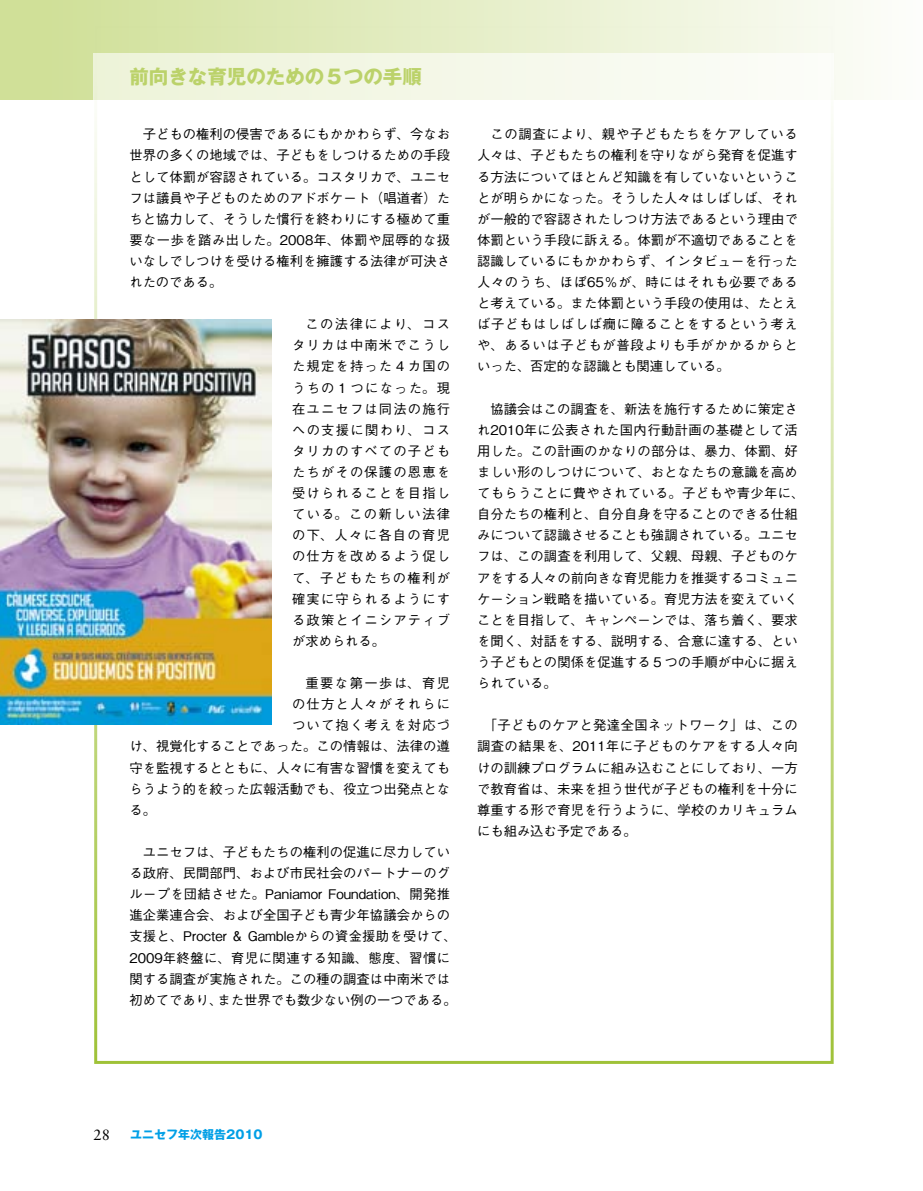
<style>
.page{position:relative;width:923px;height:1191px;background:#fff}
.page>*{position:absolute;margin:0;border:0;box-sizing:border-box;transform-origin:0 0}
.t1{font:700 19.5px "Gothic MB101 Pro";color:#bbd26a}
.t2{font:14.85px "Sabon";color:#000}
.t3{font:500 13.35px/21.1px "Gothic BBB Pro";letter-spacing:.005em;color:#000;text-align:justify}
.t4{font:500 13.35px "Gothic BBB Pro";letter-spacing:.09em;color:#000}
.t5{font:500 13.35px "Gothic BBB Pro";letter-spacing:.11em;color:#000}
.t6{font:700 12px "Gothic MB101 Pro";color:#009fe6}
</style>
<div class="page">
<div style="left:0;top:0;width:923px;height:100px;background:linear-gradient(to right,#cede93,#fdfdfb)"></div>
<div style="left:94px;top:53px;width:739px;height:47px;background:linear-gradient(to right,#edf3d8,#fcfdf9)"></div>
<img style="left:0;top:319px;width:272px;height:406px">
<h1 class="t1" style="left:129px;top:60px;width:294px">前向きな育児のための５つの手順</h1>
<p class="t3" style="left:129px;top:122px;width:322px;text-indent:13px">子どもの権利の侵害であるにもかかわらず、今なお世界の多くの地域では、子どもをしつけるための手段として体罰が容認されている。コスタリカで、ユニセフは議員や子どものためのアドボケート（唱道者）たちと協力して、そうした慣行を終わりにする極めて重要な一歩を踏み出した。2008年、体罰や屈辱的な扱いなしでしつけを受ける権利を擁護する法律が可決されたのである。</p>
<p class="t3" style="left:292px;top:312px;width:159px;text-indent:13px">この法律により、コスタリカは中南米でこうした規定を持った４カ国のうちの１つになった。現在ユニセフは同法の施行への支援に関わり、コスタリカのすべての子どもたちがその保護の恩恵を受けられることを目指している。この新しい法律の下、人々に各自の育児の仕方を改めるよう促して、子どもたちの権利が確実に守られるようにする政策とイニシアティブが求められる。</p>
<p class="t5" style="left:305px;top:672px;width:146px">重要な第一歩は、育児</p>
<p class="t4" style="left:292px;top:693px;width:159px">の仕方と人々がそれらに</p>
<p class="t4" style="left:292px;top:714px;width:159px">ついて抱く考えを対応づ</p>
<p class="t3" style="left:129px;top:734px;width:322px">け、視覚化することであった。この情報は、法律の遵</p>
<p class="t3" style="left:129px;top:755px;width:322px">守を監視するとともに、人々に有害な習慣を変えても</p>
<p class="t3" style="left:129px;top:776px;width:322px">らうよう的を絞った広報活動でも、役立つ出発点とな</p>
<p class="t3" style="left:129px;top:797px;width:28px">る。</p>
<p class="t3" style="left:129px;top:839px;width:329px;text-align:center">ユニセフは、子どもたちの権利の促進に尽力してい<br>る政府、民間部門、および市民社会のパートナーのグループを団結させた。Paniamor Foundation、開発推進企業連合会、および全国子ども青少年協議会からの支援と、Procter &amp; Gambleからの資金援助を受けて、<br>2009年終盤に、育児に関連する知識、態度、習慣に関する調査が実施された。この種の調査は中南米では初めてであり、また世界でも数少ない例の一つである。</p>
<p class="t3" style="left:477px;top:122px;width:322px;text-indent:13px">この調査により、親や子どもたちをケアしている人々は、子どもたちの権利を守りながら発育を促進する方法についてほとんど知識を有していないということが明らかになった。そうした人々はしばしば、それが一般的で容認されたしつけ方法であるという理由で体罰という手段に訴える。体罰が不適切であることを認識しているにもかかわらず、インタビューを行った人々のうち、ほぼ65％が、時にはそれも必要であると考えている。また体罰という手段の使用は、たとえば子どもはしばしば癇に障ることをするという考えや、あるいは子どもが普段よりも手がかかるからといった、否定的な認識とも関連している。</p>
<p class="t3" style="left:477px;top:396px;width:329px;text-align:left;text-indent:13px">協議会はこの調査を、新法を施行するために策定され2010年に公表された国内行動計画の基礎として活用した。この計画のかなりの部分は、暴力、体罰、好ましい形のしつけについて、おとなたちの意識を高めてもらうことに費やされている。子どもや青少年に、自分たちの権利と、自分自身を守ることのできる仕組みについて認識させることも強調されている。ユニセフは、この調査を利用して、父親、母親、子どものケアをする人々の前向きな育児能力を推奨するコミュニケーション戦略を描いている。育児方法を変えていくことを目指して、キャンペーンでは、落ち着く、要求を聞く、対話をする、説明する、合意に達する、という子どもとの関係を促進する５つの手順が中心に据えられている。</p>
<p class="t3" style="left:477px;top:713px;width:322px;text-indent:7px">「子どものケアと発達全国ネットワーク」は、この調査の結果を、2011年に子どものケアをする人々向けの訓練プログラムに組み込むことにしており、一方で教育省は、未来を担う世代が子どもの権利を十分に尊重する形で育児を行うように、学校のカリキュラムにも組み込む予定である。</p>
<p class="t2" style="left:94px;top:1125px;width:18px">28</p>
<p class="t6" style="left:130px;top:1124px;width:134px">ユニセフ年次報告2010</p>
</div>
